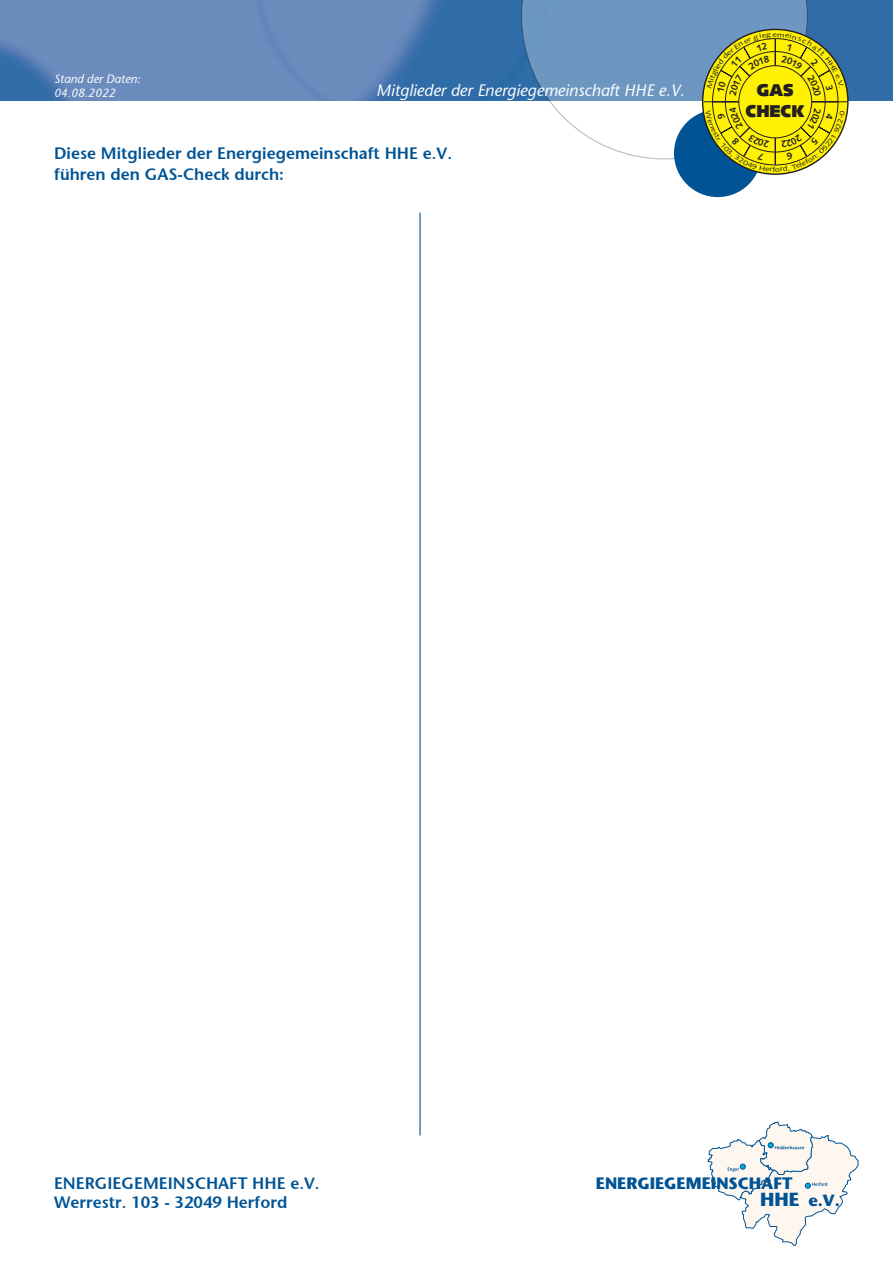
<style>
.page{position:relative;width:893px;height:1263px;background:#fff}
.page>*{position:absolute;margin:0;border:0;box-sizing:border-box;transform-origin:0 0}
.t1{font:900 17.1px/20.4px "Syntax LT Std";color:#231f20;text-align:center}
.t2{font:600 16.5px/21px "Stone Sans";color:#005495}
.t3{font:italic 16.5px "Stone Sans";color:#fff}
.t4{font:700 16.5px/17.2px "Stone Sans";color:#005495}
.t5{font:italic 12px/14.4px "Stone Sans";color:#fff}
.t6{font:7.05px "Syntax LT Std";color:#231f20;scale:1.29 1}
.s1{font-size:18.9px}
</style>
<div class="page">
<hr style="left:419px;top:213px;width:2px;height:922px;background:#005495">
<img style="left:0;top:0;width:893px;height:101px">
<svg style="left:521px;top:0;width:287px;height:159px"></svg>
<div style="left:674px;top:109px;width:88px;height:88px;background:#005495;border-radius:50%"></div>
<svg style="left:707px;top:1121px;width:151px;height:125px"></svg>
<svg style="left:701px;top:28px;width:148px;height:148px"></svg>
<p class="t5" style="left:54px;top:71px;width:88px">Stand der Daten:<br>04.08.2022</p>
<p class="t3" style="left:377px;top:80px;width:310px">Mitglieder der Energiegemeinschaft HHE e.V.</p>
<p class="t2" style="left:54px;top:143px;width:399px">Diese Mitglieder der Energiegemeinschaft HHE e.V. führen den GAS-Check durch:</p>
<p class="t6" style="left:772px;top:30px;width:5px">e</p>
<p class="t1" style="left:746px;top:80px;width:60px">GAS<br>CHECK</p>
<p class="t2" style="left:54px;top:1173px;width:267px;line-height:19.5px">ENERGIEGEMEINSCHAFT HHE e.V.<br>Werrestr. 103 - 32049 Herford</p>
<p class="t4" style="left:760px;top:1174px;width:81px;text-indent:-164px">ENERGIEGEMEINSCHAFT<br><span class="s1">HHE</span> e.V.</p>
</div>
